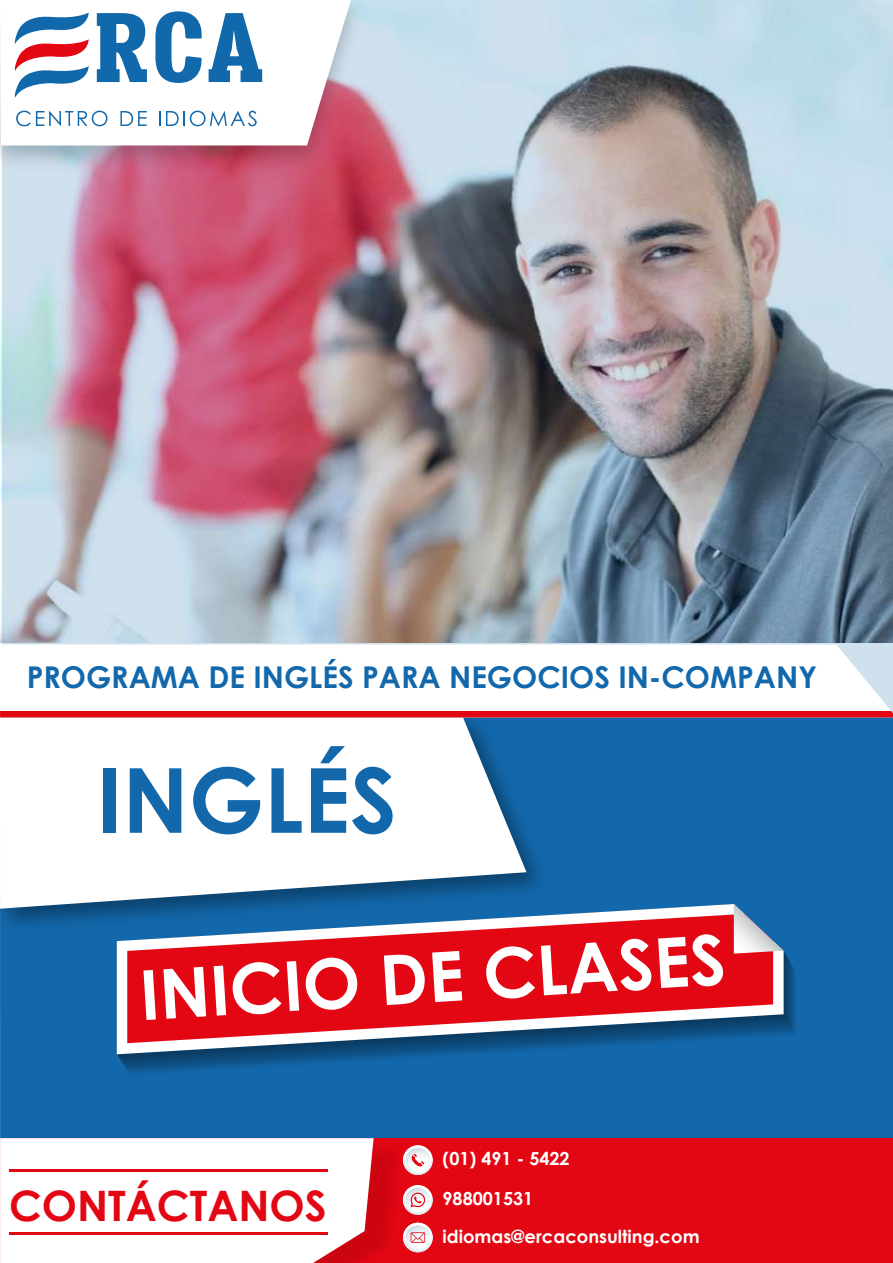
<style>
.page{position:relative;width:893px;height:1263px;background:#fff}
.page>*{position:absolute;margin:0;border:0;box-sizing:border-box;transform-origin:0 0}
.t1{font:700 42px "Century Gothic";color:#e30613}
.t2{font:700 30px "Century Gothic";color:#1368ab}
.t3{font:700 18px/37.5px "Century Gothic";color:#fff}
</style>
<div class="page">
<div style="left:0;top:717px;width:893px;height:421px;background:#1368ab"></div>
<svg style="left:117px;top:904px;width:667px;height:150px"></svg>
<svg style="left:127px;top:914px;width:646px;height:129px;fill:#e30613"></svg>
<svg style="left:734px;top:904px;width:49px;height:50px;background:#82a4c3"></svg>
<svg style="left:143px;top:970px;width:13px;height:50px"></svg>
<svg style="left:163px;top:967px;width:43px;height:52px"></svg>
<svg style="left:214px;top:965px;width:12px;height:51px"></svg>
<svg style="left:232px;top:962px;width:49px;height:53px"></svg>
<svg style="left:287px;top:961px;width:12px;height:50px"></svg>
<svg style="left:305px;top:957px;width:53px;height:53px"></svg>
<svg style="left:384px;top:954px;width:41px;height:51px"></svg>
<svg style="left:432px;top:951px;width:30px;height:51px"></svg>
<svg style="left:486px;top:946px;width:49px;height:53px"></svg>
<svg style="left:541px;top:939px;width:111px;height:56px"></svg>
<svg style="left:658px;top:934px;width:65px;height:54px"></svg>
<img style="left:0;top:710px;width:560px;height:232px">
<svg style="left:0;top:717px;width:526px;height:192px"></svg>
<div style="left:104px;top:768px;width:12px;height:65px;background:#1368ab"></div>
<svg style="left:130px;top:768px;width:51px;height:65px"></svg>
<svg style="left:193px;top:767px;width:67px;height:67px"></svg>
<svg style="left:271px;top:768px;width:31px;height:65px"></svg>
<svg style="left:311px;top:746px;width:35px;height:87px"></svg>
<svg style="left:352px;top:767px;width:41px;height:67px"></svg>
<img style="left:2px;top:0;width:891px;height:644px">
<svg style="left:1px;top:644px;width:892px;height:67px"></svg>
<div style="left:0;top:711px;width:893px;height:6px;background:#e30613"></div>
<div style="left:0;top:1138px;width:893px;height:125px;background:#e30613"></div>
<img style="left:374px;top:1151px;width:29px;height:101px">
<div style="left:0;top:1138px;width:374px;height:125px;background:#fff"></div>
<hr style="left:9px;top:1169px;width:319px;height:3px;background:#e30613">
<hr style="left:9px;top:1232px;width:319px;height:2px;background:#e30613">
<svg style="left:403px;top:1185px;width:30px;height:30px"></svg>
<svg style="left:403px;top:1145px;width:30px;height:30px"></svg>
<svg style="left:403px;top:1223px;width:30px;height:29px"></svg>
<img style="left:0;top:0;width:374px;height:179px">
<svg style="left:0;top:0;width:351px;height:145px"></svg>
<svg style="left:97px;top:13px;width:50px;height:69px"></svg>
<svg style="left:155px;top:11px;width:47px;height:72px"></svg>
<svg style="left:209px;top:13px;width:53px;height:69px"></svg>
<svg style="left:15px;top:12px;width:74px;height:86px"></svg>
<svg style="left:16px;top:111px;width:92px;height:15px"></svg>
<svg style="left:120px;top:111px;width:27px;height:15px"></svg>
<svg style="left:159px;top:111px;width:1px;height:15px"></svg>
<svg style="left:166px;top:111px;width:91px;height:15px"></svg>
<h2 class="t2" style="left:27px;top:654px;width:792px">PROGRAMA DE INGLÉS PARA NEGOCIOS IN-COMPANY</h2>
<h1 class="t1" style="left:9px;top:1174px;width:319px">CONTÁCTANOS</h1>
<p class="t3" style="left:443px;top:1139px;width:129px">(01) 491 - 5422</p>
<p class="t3" style="left:443px;top:1179px;width:259px">988001531 idiomas@ercaconsulting.com</p>
</div>
